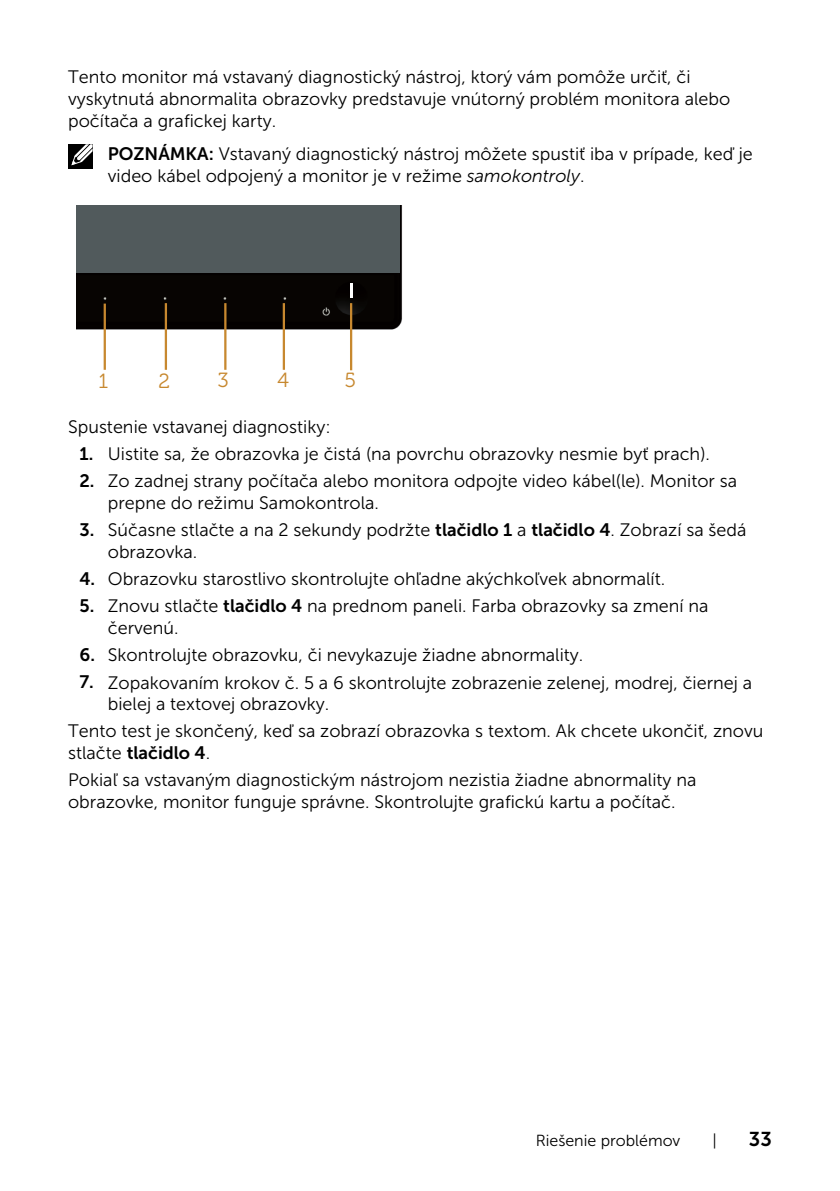
<style>
.page{position:relative;width:840px;height:1191px;background:#fff}
.page>*{position:absolute;margin:0;border:0;box-sizing:border-box;transform-origin:0 0}
.t1{font:20.4px "Museo For Dell 300";color:#c7882f}
.t2{font:20px "Museo Sans For Dell 700";color:#000}
.t3{font:18px/21.6px "Museo Sans For Dell 300";color:#000}
.t4{font:18px "Museo Sans For Dell 700";color:#000}
.t5{font:16px "Museo Sans For Dell 300";color:#000}
.s1{font-family:"Museo Sans For Dell 700"}
.s2{font-style:italic}
.s3{font-family:"Museo Sans For Dell 300"}
</style>
<div class="page">
<div style="left:68px;top:144px;width:24px;height:25px;background:#000"></div>
<svg style="left:71px;top:144px;width:22px;height:22px"></svg>
<img style="left:77px;top:205px;width:325px;height:134px">
<div style="left:77px;top:205px;width:322px;height:67px;background:#515a5c"></div>
<hr style="left:104px;top:303px;width:2px;height:67px;background:#c7882f">
<hr style="left:350px;top:303px;width:2px;height:67px;background:#c7882f">
<hr style="left:165px;top:303px;width:2px;height:67px;background:#c7882f">
<hr style="left:224px;top:303px;width:2px;height:67px;background:#c7882f">
<hr style="left:282px;top:303px;width:3px;height:67px;background:#c7882f">
<hr style="left:350px;top:283px;width:3px;height:15px;background:#fff">
<p class="t3" style="left:68px;top:66px;width:663px">Tento monitor má vstavaný diagnostický nástroj, ktorý vám pomôže určiť, či vyskytnutá abnormalita obrazovky predstavuje vnútorný problém monitora alebo počítača a grafickej karty.</p>
<p class="t3" style="left:108px;top:143px;width:646px"><span class="s1">POZNÁMKA:</span> Vstavaný diagnostický nástroj môžete spustiť iba v prípade, keď je video kábel odpojený a monitor je v režime <span class="s2">samokontroly</span>.</p>
<p class="t1" style="left:98px;top:369px;width:11px">1</p>
<p class="t1" style="left:158px;top:369px;width:13px">2</p>
<p class="t1" style="left:217px;top:369px;width:12px">3</p>
<p class="t1" style="left:277px;top:369px;width:13px">4</p>
<p class="t1" style="left:344px;top:369px;width:13px">5</p>
<p class="t3" style="left:68px;top:416px;width:264px">Spustenie vstavanej diagnostiky:</p>
<p class="t3" style="left:79px;top:443px;width:631px"><span class="s1">1.</span> Uistite sa, že obrazovka je čistá (na povrchu obrazovky nesmie byť prach).</p>
<p class="t3" style="left:108px;top:470px;width:630px;text-indent:-28px"><span class="s1">2.</span> Zo zadnej strany počítača alebo monitora odpojte video kábel(le). Monitor sa prepne do režimu Samokontrola.</p>
<p class="t3" style="left:108px;top:519px;width:639px;text-indent:-28px"><span class="s1">3.</span> Súčasne stlačte a na 2 sekundy podržte <span class="s1">tlačidlo 1</span> a <span class="s1">tlačidlo 4</span>. Zobrazí sa šedá obrazovka.</p>
<p class="t3" style="left:79px;top:568px;width:587px"><span class="s1">4.</span> Obrazovku starostlivo skontrolujte ohľadne akýchkoľvek abnormalít.</p>
<p class="t3" style="left:108px;top:595px;width:602px;text-indent:-28px"><span class="s1">5.</span> Znovu stlačte <span class="s1">tlačidlo 4</span> na prednom paneli. Farba obrazovky sa zmení na červenú.</p>
<p class="t3" style="left:79px;top:644px;width:505px"><span class="s1">6.</span> Skontrolujte obrazovku, či nevykazuje žiadne abnormality.</p>
<p class="t3" style="left:108px;top:671px;width:645px;text-indent:-28px"><span class="s1">7.</span> Zopakovaním krokov č. 5 a 6 skontrolujte zobrazenie zelenej, modrej, čiernej a bielej a textovej obrazovky.</p>
<p class="t3" style="left:68px;top:720px;width:696px">Tento test je skončený, keď sa zobrazí obrazovka s textom. Ak chcete ukončiť, znovu</p>
<p class="t4" style="left:68px;top:743px;width:144px"><span class="s3">stlačte</span> tlačidlo 4<span class="s3">.</span></p>
<p class="t3" style="left:68px;top:769px;width:629px">Pokiaľ sa vstavaným diagnostickým nástrojom nezistia žiadne abnormality na obrazovke, monitor funguje správne. Skontrolujte grafickú kartu a počítač.</p>
<p class="t5" style="left:535px;top:1131px;width:146px">Riešenie problémov</p>
<p class="t5" style="left:712px;top:1131px;width:6px">|</p>
<p class="t2" style="left:748px;top:1127px;width:24px">33</p>
</div>
